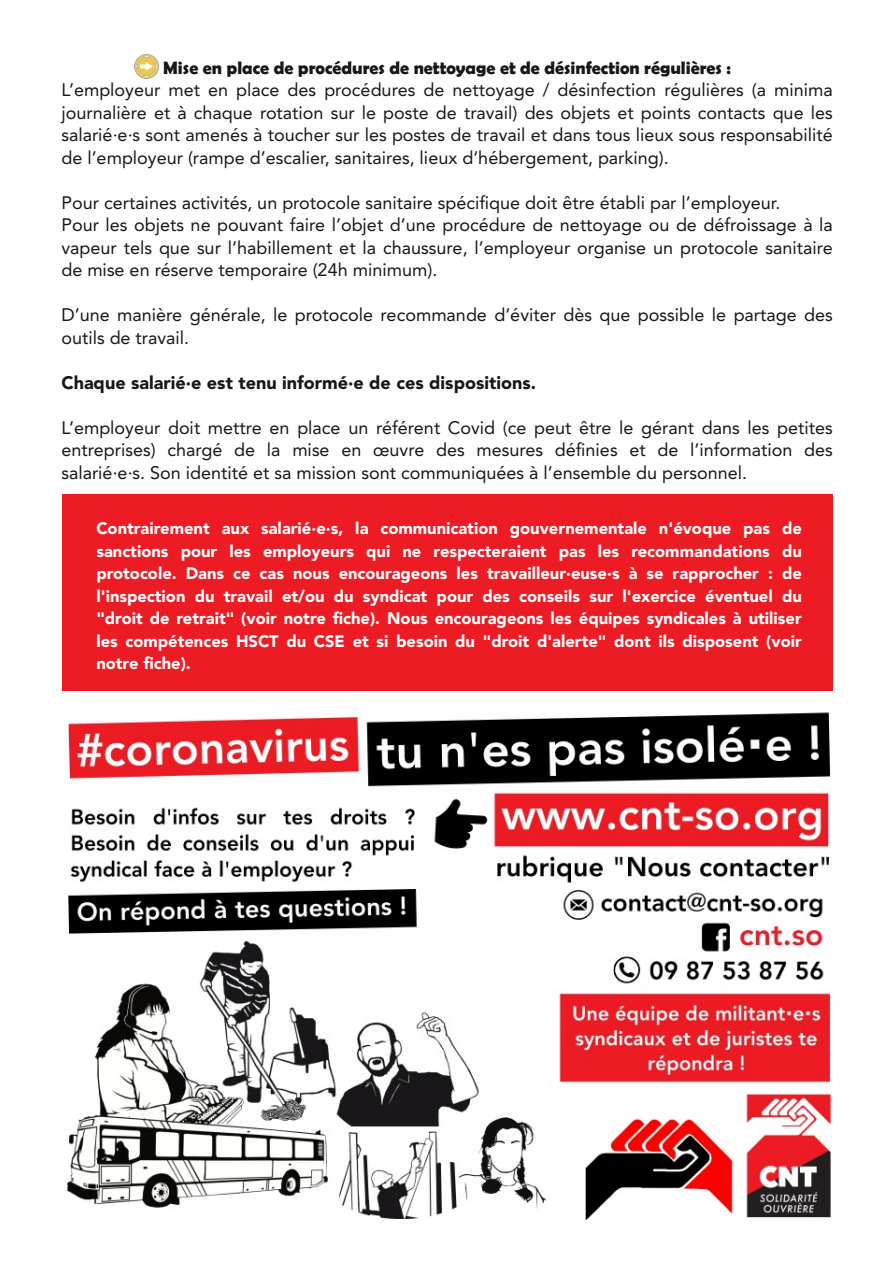
<style>
.page{position:relative;width:893px;height:1263px;background:#fff}
.page>*{position:absolute;margin:0;border:0;box-sizing:border-box;transform-origin:0 0}
.t1{font:18px/22.5px "Avenir LT Std";color:#181715;text-align:justify}
.t2{font:700 18px "Berlin Sans FB Demi";color:#181715}
.t3{font:900 18px "Avenir LT Std";color:#181715}
.t4{font:900 16.5px/22.5px "Avenir LT Std";color:#fff;text-align:justify}
</style>
<div class="page">
<img style="left:134px;top:54px;width:25px;height:25px">
<div style="left:63px;top:495px;width:769px;height:196px;background:#ed1b24"></div>
<img style="left:66px;top:712px;width:766px;height:509px">
<p class="t2" style="left:163px;top:57px;width:569px">Mise en place de procédures de nettoyage et de désinfection régulières :</p>
<p class="t1" style="left:61px;top:80px;width:773px">L’employeur met en place des procédures de nettoyage / désinfection régulières (a minima journalière et à chaque rotation sur le poste de travail) des objets et points contacts que les salarié·e·s sont amenés à toucher sur les postes de travail et dans tous lieux sous responsabilité de l’employeur (rampe d’escalier, sanitaires, lieux d’hébergement, parking).</p>
<p class="t1" style="left:61px;top:193px;width:773px;text-align:left">Pour certaines activités, un protocole sanitaire spécifique doit être établi par l’employeur.<br>Pour les objets ne pouvant faire l’objet d’une procédure de nettoyage ou de défroissage à la vapeur tels que sur l’habillement et la chaussure, l’employeur organise un protocole sanitaire de mise en réserve temporaire (24h minimum).</p>
<p class="t1" style="left:61px;top:305px;width:773px">D’une manière générale, le protocole recommande d’éviter dès que possible le partage des outils de travail.</p>
<p class="t3" style="left:61px;top:375px;width:476px">Chaque salarié·e est tenu informé·e de ces dispositions.</p>
<p class="t1" style="left:61px;top:418px;width:773px">L’employeur doit mettre en place un référent Covid (ce peut être le gérant dans les petites entreprises) chargé de la mise en œuvre des mesures définies et de l’information des salarié·e·s. Son identité et sa mission sont communiquées à l’ensemble du personnel.</p>
<p class="t4" style="left:96px;top:519px;width:707px">Contrairement aux salarié·e·s, la communication gouvernementale n'évoque pas de sanctions pour les employeurs qui ne respecteraient pas les recommandations du protocole. Dans ce cas nous encourageons les travailleur·euse·s à se rapprocher : de l'inspection du travail et/ou du syndicat pour des conseils sur l'exercice éventuel du "droit de retrait" (voir notre fiche). Nous encourageons les équipes syndicales à utiliser les compétences HSCT du CSE et si besoin du "droit d'alerte" dont ils disposent (voir notre fiche).</p>
</div>
